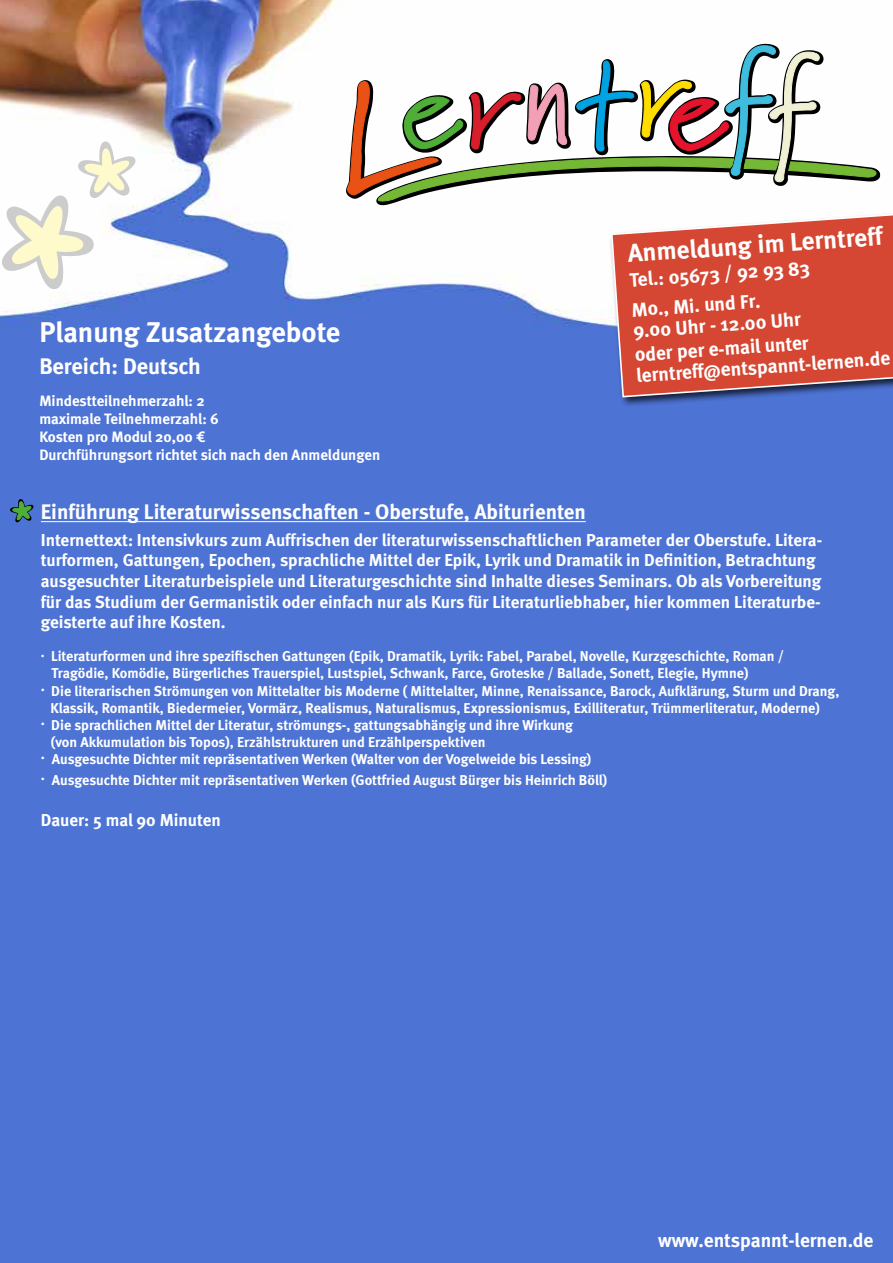
<style>
.page{position:relative;width:893px;height:1263px;background:#fff}
.page>*{position:absolute;margin:0;border:0;box-sizing:border-box;transform-origin:0 0}
.t1{font:700 28.5px "Meta";letter-spacing:-.005em;color:#fff}
.t2{font:700 25.5px "Meta";color:#fff}
.t3{font:700 22.5px "Meta";letter-spacing:-.005em;color:#fff}
.t4{font:700 21px "Meta";color:#fff}
.t5{font:700 19.5px/29.8px "Meta";color:#fff}
.t6{font:700 17.25px/20.7px "Meta";color:#fff}
.t7{font:700 15px/18px "Meta";color:#fff}
.t8{font:700 14.25px "Meta";color:#fff}
</style>
<div class="page">
<img style="left:0;top:0;width:893px;height:1263px">
<svg style="left:376px;top:44px;width:504px;height:161px"></svg>
<svg style="left:346px;top:45px;width:530px;height:157px"></svg>
<svg style="left:2px;top:141px;width:134px;height:148px"></svg>
<hr style="left:41px;top:521px;width:545px;height:1px;background:#fff">
<svg style="left:10px;top:500px;width:23px;height:22px"></svg>
<div style="left:609px;top:208px;width:284px;height:200px;background:#000;opacity:.75"></div>
<svg style="left:610px;top:209px;width:283px;height:189px;background:#cf5b4e"></svg>
<h1 class="t1" style="left:39px;top:315px;width:303px">Planung Zusatzangebote</h1>
<h3 class="t3" style="left:39px;top:352px;width:163px">Bereich: Deutsch</h3>
<p class="t7" style="left:39px;top:392px;width:342px">Mindestteilnehmerzahl: 2<br>maximale Teilnehmerzahl: 6<br>Kosten pro Modul 20,00 €<br>Durchführungsort richtet sich nach den Anmeldungen</p>
<h3 class="t4" style="left:41px;top:499px;width:546px">Einführung Literaturwissenschaften - Oberstufe, Abiturienten</h3>
<h2 class="t2" style="left:627px;top:238px;width:257px;rotate:-4deg">Anmeldung im Lerntreff</h2>
<h3 class="t5" style="left:629px;top:265px;width:182px;rotate:-4deg">Tel.: 05673 / 92 93 83<br>Mo., Mi. und Fr.</h3>
<h3 class="t5" style="left:632px;top:318px;width:175px;line-height:24px;rotate:-4deg">9.00 Uhr - 12.00 Uhr oder per e-mail unter</h3>
<h3 class="t5" style="left:635px;top:360px;width:256px;rotate:-4deg">lerntreff@entspannt-lernen.de</h3>
<p class="t6" style="left:41px;top:529px;width:783px">Internettext: Intensivkurs zum Auffrischen der literaturwissenschaftlichen Parameter der Oberstufe. Litera&shy;turformen, Gattungen, Epochen, sprachliche Mittel der Epik, Lyrik und Dramatik in Definition, Betrachtung ausgesuchter Literaturbeispiele und Literaturgeschichte sind Inhalte dieses Seminars. Ob als Vorbereitung für das Studium der Germanistik oder einfach nur als Kurs für Literaturliebhaber, hier kommen Literaturbe&shy;geisterte auf ihre Kosten.</p>
<p class="t8" style="left:41px;top:648px;width:745px">. Literaturformen und ihre spezifischen Gattungen (Epik, Dramatik, Lyrik: Fabel, Parabel, Novelle, Kurzgeschichte, Roman /</p>
<p class="t8" style="left:52px;top:665px;width:698px">Tragödie, Komödie, Bürgerliches Trauerspiel, Lustspiel, Schwank, Farce, Groteske / Ballade, Sonett, Elegie, Hymne)</p>
<p class="t8" style="left:41px;top:682px;width:800px"><sup>.</sup> Die literarischen Strömungen von Mittelalter bis Moderne ( Mittelalter, Minne, Renaissance, Barock, Aufklärung, Sturm und Drang,</p>
<p class="t8" style="left:50px;top:699px;width:771px">Klassik, Romantik, Biedermeier, Vormärz, Realismus, Naturalismus, Expressionismus, Exilliteratur, Trümmerliteratur, Moderne)</p>
<p class="t8" style="left:41px;top:716px;width:534px"><sup>.</sup> Die sprachlichen Mittel der Literatur, strömungs-, gattungsabhängig und ihre Wirkung</p>
<p class="t8" style="left:51px;top:733px;width:436px">(von Akkumulation bis Topos), Erzählstrukturen und Erzählperspektiven</p>
<p class="t8" style="left:41px;top:750px;width:552px"><sup>.</sup> Ausgesuchte Dichter mit repräsentativen Werken (Walter von der Vogelweide bis Lessing)</p>
<p class="t8" style="left:41px;top:771px;width:568px"><sup>.</sup> Ausgesuchte Dichter mit repräsentativen Werken (Gottfried August Bürger bis Heinrich Böll)</p>
<p class="t6" style="left:41px;top:809px;width:182px">Dauer: 5 mal 90 Minuten</p>
<h3 class="t5" style="left:658px;top:1225px;width:217px">www.entspannt-lernen.de</h3>
</div>
